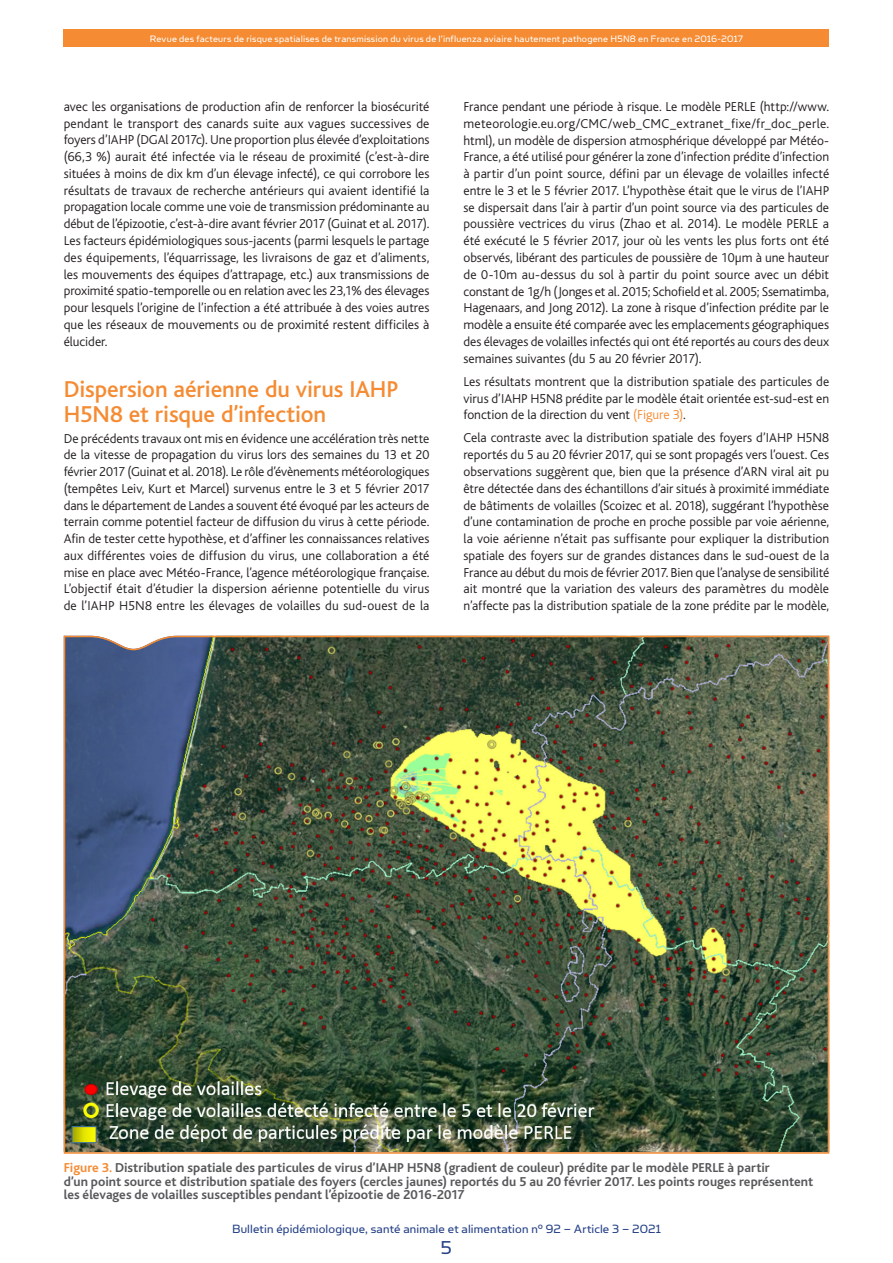
<style>
.page{position:relative;width:893px;height:1263px;background:#fff}
.page>*{position:absolute;margin:0;border:0;box-sizing:border-box;transform-origin:0 0}
.ST1{font:500 24px/24.3px "Bliss";letter-spacing:-.005em;color:#f58b32}
.t1{font:21px "Simian Text Orangutan";color:#254186}
.TEXTE_COURANT{font:300 13.5px/16.8px "Bliss";color:#231f20;text-align:justify}
.Titre_tablo-Fig_FR{font:700 13.5px/13.5px "Bliss";color:#57585a}
.t2{font:13.5px "Simian Text Orangutan";letter-spacing:.01em;color:#254186}
.t3{font:10.5px "Simian Text Orangutan";letter-spacing:.02em;color:#fff}
.s1{color:#f58b32}
</style>
<div class="page">
<div style="left:64px;top:30px;width:765px;height:17px;background:#f58b32"></div>
<img style="left:63px;top:635px;width:767px;height:519px">
<p class="t3" style="left:150px;top:33px;width:594px">Revue des facteurs de risque spatialises de transmission du virus de l’influenza aviaire hautement pathogene H5N8 en France en 2016-2017</p>
<p class="TEXTE_COURANT" style="left:64px;top:98px;width:367px">avec les organisations de production afin de renforcer la biosécurité pendant le transport des canards suite aux vagues successives de foyers d’IAHP (DGAl 2017c). Une proportion plus élevée d’exploitations (66,3 %) aurait été infectée via le réseau de proximité (c’est-à-dire situées à moins de dix km d’un élevage infecté), ce qui corrobore les résultats de travaux de recherche antérieurs qui avaient identifié la propagation locale comme une voie de transmission prédominante au début de l’épizootie, c’est-à-dire avant février 2017 (Guinat et al. 2017).<br>Les facteurs épidémiologiques sous-jacents (parmi lesquels le partage des équipements, l’équarrissage, les livraisons de gaz et d’aliments, les mouvements des équipes d’attrapage, etc.) aux transmissions de proximité spatio-temporelle ou en relation avec les 23,1% des élevages pour lesquels l’origine de l’infection a été attribuée à des voies autres que les réseaux de mouvements ou de proximité restent difficiles à élucider.</p>
<p class="ST1" style="left:64px;top:378px;width:336px">Dispersion aérienne du virus IAHP<br>H5N8 et risque d’infection</p>
<p class="TEXTE_COURANT" style="left:64px;top:430px;width:367px">De précédents travaux ont mis en évidence une accélération très nette de la vitesse de propagation du virus lors des semaines du 13 et 20 février 2017 (Guinat et al. 2018). Le rôle d’évènements météorologiques (tempêtes Leiv, Kurt et Marcel) survenus entre le 3 et 5 février 2017 dans le département de Landes a souvent été évoqué par les acteurs de terrain comme potentiel facteur de diffusion du virus à cette période.<br>Afin de tester cette hypothèse, et d’affiner les connaissances relatives aux différentes voies de diffusion du virus, une collaboration a été mise en place avec Météo-France, l’agence météorologique française.<br>L’objectif était d’étudier la dispersion aérienne potentielle du virus de l’IAHP H5N8 entre les élevages de volailles du sud-ouest de la</p>
<p class="TEXTE_COURANT" style="left:463px;top:98px;width:367px">France pendant une période à risque. Le modèle PERLE (http://www. meteorologie.eu.org/CMC/web_CMC_extranet_fixe/fr_doc_perle. html), un modèle de dispersion atmosphérique développé par Météo-France, a été utilisé pour générer la zone d’infection prédite d’infection à partir d’un point source, défini par un élevage de volailles infecté entre le 3 et le 5 février 2017. L’hypothèse était que le virus de l’IAHP se dispersait dans l’air à partir d’un point source via des particules de poussière vectrices du virus (Zhao et al. 2014). Le modèle PERLE a été exécuté le 5 février 2017, jour où les vents les plus forts ont été observés, libérant des particules de poussière de 10µm à une hauteur de 0-10m au-dessus du sol à partir du point source avec un débit constant de 1g/h (Jonges et al. 2015; Schofield et al. 2005; Ssematimba, Hagenaars, and Jong 2012). La zone à risque d’infection prédite par le modèle a ensuite été comparée avec les emplacements géographiques des élevages de volailles infectés qui ont été reportés au cours des deux semaines suivantes (du 5 au 20 février 2017).</p>
<p class="TEXTE_COURANT" style="left:463px;top:373px;width:367px">Les résultats montrent que la distribution spatiale des particules de virus d’IAHP H5N8 prédite par le modèle était orientée est-sud-est en fonction de la direction du vent <span class="s1">(Figure 3)</span>.</p>
<p class="TEXTE_COURANT" style="left:463px;top:430px;width:367px">Cela contraste avec la distribution spatiale des foyers d’IAHP H5N8 reportés du 5 au 20 février 2017, qui se sont propagés vers l’ouest. Ces observations suggèrent que, bien que la présence d’ARN viral ait pu être détectée dans des échantillons d’air situés à proximité immédiate de bâtiments de volailles (Scoizec et al. 2018), suggérant l’hypothèse d’une contamination de proche en proche possible par voie aérienne, la voie aérienne n’était pas suffisante pour expliquer la distribution spatiale des foyers sur de grandes distances dans le sud-ouest de la France au début du mois de février 2017. Bien que l’analyse de sensibilité ait montré que la variation des valeurs des paramètres du modèle n’affecte pas la distribution spatiale de la zone prédite par le modèle,</p>
<p class="Titre_tablo-Fig_FR" style="left:64px;top:1161px;width:751px"><span class="s1">Figure 3.</span> Distribution spatiale des particules de virus d’IAHP H5N8 (gradient de couleur) prédite par le modèle PERLE à partir<br>d’un point source et distribution spatiale des foyers (cercles jaunes) reportés du 5 au 20 février 2017. Les points rouges représentent les élevages de volailles susceptibles pendant l’épizootie de 2016-2017</p>
<p class="t2" style="left:232px;top:1221px;width:430px">Bulletin épidémiologique, santé animale et alimentation n° 92 – Article 3 – 2021</p>
<p class="t1" style="left:441px;top:1236px;width:13px">5</p>
</div>
